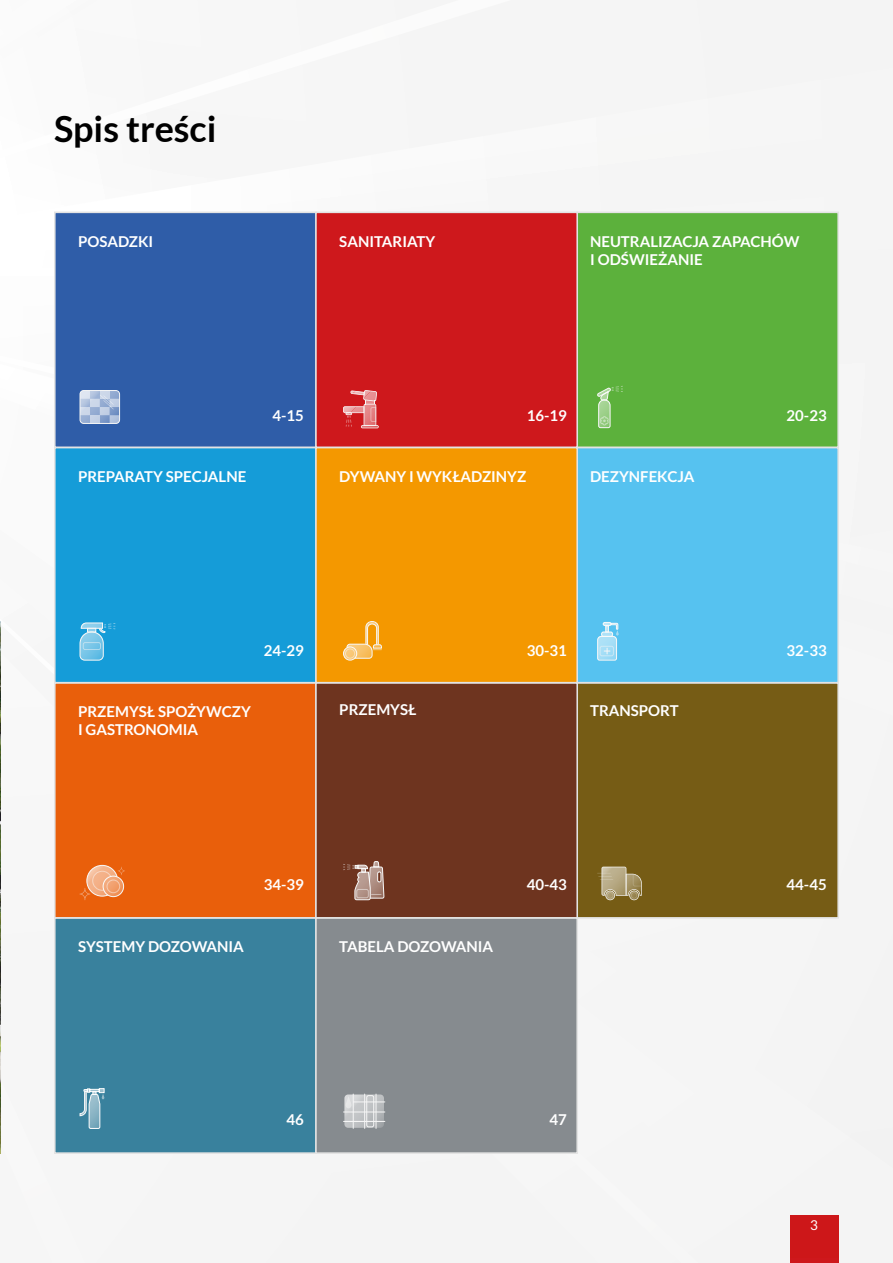
<style>
.page{position:relative;width:893px;height:1263px;background:#fff}
.page>*{position:absolute;margin:0;border:0;box-sizing:border-box;transform-origin:0 0}
.t1{font:700 36px "Lato";color:#000}
.t2{font:700 15px/18px "Lato";color:#fff}
.t3{font:13.5px "Lato";color:#fff}
</style>
<div class="page">
<div style="left:767px;top:728px;width:126px;height:535px;background:#f4f4f4"></div>
<div style="left:544px;top:61px;width:349px;height:212px;background:#f5f5f5"></div>
<div style="left:266px;top:999px;width:501px;height:264px;background:#f5f5f5"></div>
<div style="left:839px;top:273px;width:54px;height:265px;background:#f4f4f4"></div>
<div style="left:54px;top:212px;width:263px;height:236px;background:#2f5da8;border:2px solid #e3e3e3"></div>
<div style="left:576px;top:212px;width:263px;height:236px;background:#5cb13c;border:2px solid #e3e3e3"></div>
<div style="left:315px;top:212px;width:263px;height:236px;background:#ce181c;border:2px solid #e3e3e3"></div>
<div style="left:54px;top:682px;width:263px;height:237px;background:#e95f0b;border:2px solid #e3e3e3"></div>
<div style="left:576px;top:682px;width:263px;height:237px;background:#765c15;border:2px solid #e3e3e3"></div>
<div style="left:315px;top:682px;width:263px;height:237px;background:#6e341f;border:2px solid #e3e3e3"></div>
<div style="left:54px;top:447px;width:263px;height:236px;background:#159cd8;border:2px solid #e3e3e3"></div>
<div style="left:576px;top:447px;width:263px;height:236px;background:#56c2f0;border:2px solid #e3e3e3"></div>
<div style="left:315px;top:447px;width:263px;height:236px;background:#f49800;border:2px solid #e3e3e3"></div>
<div style="left:54px;top:917px;width:263px;height:237px;background:#39819d;border:2px solid #e3e3e3"></div>
<div style="left:315px;top:917px;width:263px;height:237px;background:#868b8f;border:2px solid #e3e3e3"></div>
<svg style="left:343px;top:861px;width:41px;height:39px"></svg>
<div style="left:343px;top:646px;width:14px;height:15px;border:1px solid #f6f6f6;border-radius:50%"></div>
<svg style="left:343px;top:621px;width:39px;height:39px"></svg>
<hr style="left:343px;top:1121px;width:42px;height:1px;background:#f6f6f6">
<svg style="left:344px;top:1094px;width:40px;height:34px"></svg>
<hr style="left:353px;top:1094px;width:1px;height:34px;background:#f6f6f6">
<hr style="left:364px;top:1094px;width:1px;height:34px;background:#f6f6f6">
<hr style="left:376px;top:1094px;width:1px;height:34px;background:#f6f6f6">
<hr style="left:353px;top:1101px;width:32px;height:1px;background:#f6f6f6">
<hr style="left:343px;top:1111px;width:42px;height:1px;background:#f6f6f6">
<div style="left:366px;top:1095px;width:8px;height:32px;border:1px solid #f6f6f6;border-radius:2px"></div>
<svg style="left:597px;top:622px;width:22px;height:39px"></svg>
<svg style="left:0;top:211px;width:125px;height:943px"></svg>
<div style="left:83px;top:642px;width:18px;height:8px;border:1px solid #f6f6f6;border-radius:2px"></div>
<svg style="left:597px;top:386px;width:26px;height:42px"></svg>
<svg style="left:597px;top:867px;width:45px;height:33px"></svg>
<hr style="left:361px;top:425px;width:18px;height:3px;background:#f6f6f6;border-radius:2px">
<svg style="left:343px;top:390px;width:35px;height:38px"></svg>
<div style="left:790px;top:1215px;width:48px;height:48px;background:#cd1719"></div>
<h1 class="t1" style="left:54px;top:108px;width:164px">Spis treści</h1>
<p class="t2" style="left:78px;top:232px;width:77px">POSADZKI</p>
<p class="t2" style="left:339px;top:232px;width:98px">SANITARIATY</p>
<p class="t2" style="left:590px;top:232px;width:211px">NEUTRALIZACJA ZAPACHÓW<br>I ODŚWIEŻANIE</p>
<p class="t2" style="left:78px;top:467px;width:170px">PREPARATY SPECJALNE</p>
<p class="t2" style="left:273px;top:406px;width:33px">4-15</p>
<p class="t2" style="left:527px;top:406px;width:42px">16-19</p>
<p class="t2" style="left:339px;top:467px;width:189px">DYWANY I WYKŁADZINYZ</p>
<p class="t2" style="left:590px;top:467px;width:106px">DEZYNFEKCJA</p>
<p class="t2" style="left:786px;top:406px;width:42px">20-23</p>
<p class="t2" style="left:264px;top:641px;width:42px">24-29</p>
<p class="t2" style="left:78px;top:702px;width:174px">PRZEMYSŁ SPOŻYWCZY<br>I GASTRONOMIA</p>
<p class="t2" style="left:339px;top:701px;width:79px">PRZEMYSŁ</p>
<p class="t2" style="left:527px;top:641px;width:42px">30-31</p>
<p class="t2" style="left:590px;top:701px;width:90px">TRANSPORT</p>
<p class="t2" style="left:78px;top:937px;width:167px">SYSTEMY DOZOWANIA</p>
<p class="t2" style="left:264px;top:875px;width:42px">34-39</p>
<p class="t2" style="left:339px;top:937px;width:155px">TABELA DOZOWANIA</p>
<p class="t2" style="left:527px;top:875px;width:42px">40-43</p>
<p class="t2" style="left:287px;top:1110px;width:19px">46</p>
<p class="t2" style="left:549px;top:1110px;width:19px">47</p>
<p class="t2" style="left:786px;top:641px;width:42px">32-33</p>
<p class="t2" style="left:786px;top:875px;width:42px">44-45</p>
<p class="t3" style="left:810px;top:1218px;width:9px">3</p>
</div>
